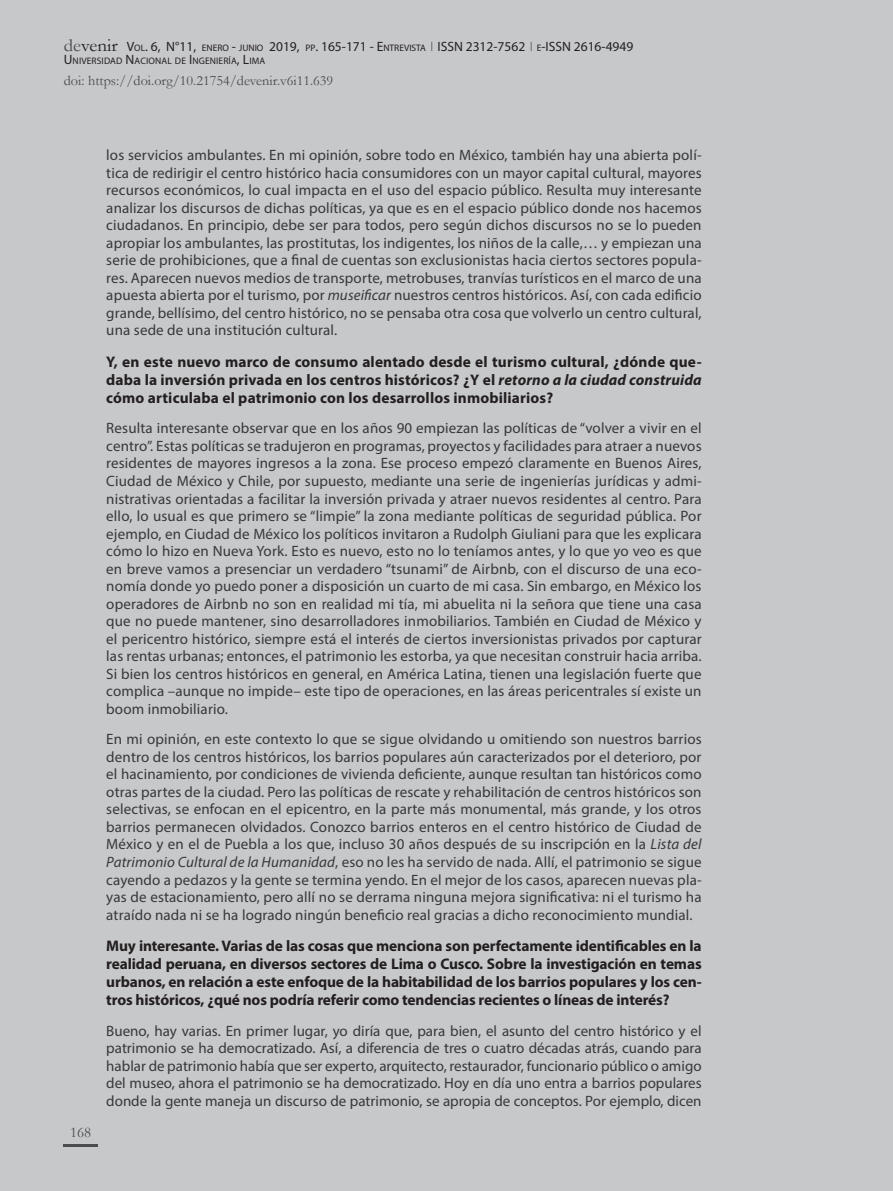
<style>
.page{position:relative;width:893px;height:1191px;background:#c7c8ca}
.page>*{position:absolute;margin:0;border:0;box-sizing:border-box;transform-origin:0 0}
.entrevista_pregunta{font:700 15.3px/18.3px "Myriad Pro";letter-spacing:-.005em;color:#231f20;text-align:justify}
.entrevista_respuesta{font:15px/17.5px "Myriad Pro";letter-spacing:.01em;color:#383839;text-align:justify}
.t1{font:15px "Garamond";color:#4b4c4d}
.t2{font:14.25px "Garamond";color:#4b4c4d}
.t3{font:13.5px "Myriad Pro";color:#231f20}
.t4{font:9.45px "Myriad Pro";letter-spacing:.015em;color:#231f20}
.s1{font-family:"Garamond";font-size:18px;color:#4b4c4d}
.s2{font-family:"Garamond";font-size:18px}
.s3{font-size:9.45px}
.s4{font-size:13.5px}
.s5{font-style:italic}
</style>
<div class="page">
<hr style="left:64px;top:1144px;width:34px;height:2px;background:#4b4c4d">
<p class="t3" style="left:64px;top:38px;width:381px"><span class="s1">de</span><span class="s2">venir</span> V<span class="s3">OL</span>. 6, N°11, <span class="s3">ENERO</span> - <span class="s3">JUNIO</span> 2019, <span class="s3">PP</span>. 165-171 - E<span class="s3">NTREVISTA</span> ISSN</p>
<p class="t3" style="left:466px;top:38px;width:87px">2312-7562 <span class="s3">E</span>-ISSN</p>
<p class="t3" style="left:574px;top:38px;width:61px">2616-4949</p>
<p class="t4" style="left:64px;top:55px;width:203px"><span class="s4">U</span>NIVERSIDAD <span class="s4">N</span>ACIONAL DE <span class="s4">I</span> NGENIERÍA<span class="s4">, L</span>IMA</p>
<p class="t2" style="left:64px;top:71px;width:271px">doi: https://doi.org/10.21754/devenir.v6i11.639</p>
<p class="t1" style="left:70px;top:1122px;width:23px">168</p>
<p class="entrevista_respuesta" style="left:106px;top:146px;width:597px">los servicios ambulantes. En mi opinión, sobre todo en México, también hay una abierta polí&shy;tica de redirigir el centro histórico hacia consumidores con un mayor capital cultural, mayores recursos económicos, lo cual impacta en el uso del espacio público. Resulta muy interesante analizar los discursos de dichas políticas, ya que es en el espacio público donde nos hacemos ciudadanos. En principio, debe ser para todos, pero según dichos discursos no se lo pueden apropiar los ambulantes, las prostitutas, los indigentes, los niños de la calle,… y empiezan una serie de prohibiciones, que a final de cuentas son exclusionistas hacia ciertos sectores popula&shy;res. Aparecen nuevos medios de transporte, metrobuses, tranvías turísticos en el marco de una apuesta abierta por el turismo, por <span class="s5">museificar</span> nuestros centros históricos. Así, con cada edificio grande, bellísimo, del centro histórico, no se pensaba otra cosa que volverlo un centro cultural, una sede de una institución cultural.</p>
<p class="entrevista_pregunta" style="left:106px;top:352px;width:597px">Y, en este nuevo marco de consumo alentado desde el turismo cultural, ¿dónde que&shy;daba la inversión privada en los centros históricos? ¿Y el <span class="s5">retorno a la ciudad construida </span>cómo articulaba el patrimonio con los desarrollos inmobiliarios?</p>
<p class="entrevista_respuesta" style="left:106px;top:419px;width:597px">Resulta interesante observar que en los años 90 empiezan las políticas de “volver a vivir en el centro”. Estas políticas se tradujeron en programas, proyectos y facilidades para atraer a nuevos residentes de mayores ingresos a la zona. Ese proceso empezó claramente en Buenos Aires, Ciudad de México y Chile, por supuesto, mediante una serie de ingenierías jurídicas y admi&shy;nistrativas orientadas a facilitar la inversión privada y atraer nuevos residentes al centro. Para ello, lo usual es que primero se “limpie” la zona mediante políticas de seguridad pública. Por ejemplo, en Ciudad de México los políticos invitaron a Rudolph Giuliani para que les explicara cómo lo hizo en Nueva York. Esto es nuevo, esto no lo teníamos antes, y lo que yo veo es que en breve vamos a presenciar un verdadero “tsunami” de Airbnb, con el discurso de una eco&shy;nomía donde yo puedo poner a disposición un cuarto de mi casa. Sin embargo, en México los operadores de Airbnb no son en realidad mi tía, mi abuelita ni la señora que tiene una casa que no puede mantener, sino desarrolladores inmobiliarios. También en Ciudad de México y el pericentro histórico, siempre está el interés de ciertos inversionistas privados por capturar las rentas urbanas; entonces, el patrimonio les estorba, ya que necesitan construir hacia arriba.<br>Si bien los centros históricos en general, en América Latina, tienen una legislación fuerte que complica –aunque no impide– este tipo de operaciones, en las áreas pericentrales sí existe un boom inmobiliario.</p>
<p class="entrevista_respuesta" style="left:106px;top:730px;width:597px">En mi opinión, en este contexto lo que se sigue olvidando u omitiendo son nuestros barrios dentro de los centros históricos, los barrios populares aún caracterizados por el deterioro, por el hacinamiento, por condiciones de vivienda deficiente, aunque resultan tan históricos como otras partes de la ciudad. Pero las políticas de rescate y rehabilitación de centros históricos son selectivas, se enfocan en el epicentro, en la parte más monumental, más grande, y los otros barrios permanecen olvidados. Conozco barrios enteros en el centro histórico de Ciudad de México y en el de Puebla a los que, incluso 30 años después de su inscripción en la <span class="s5">Lista del Patrimonio Cultural de la Humanidad</span>, eso no les ha servido de nada. Allí, el patrimonio se sigue cayendo a pedazos y la gente se termina yendo. En el mejor de los casos, aparecen nuevas pla&shy;yas de estacionamiento, pero allí no se derrama ninguna mejora significativa: ni el turismo ha atraído nada ni se ha logrado ningún beneficio real gracias a dicho reconocimiento mundial.</p>
<p class="entrevista_pregunta" style="left:106px;top:935px;width:597px">Muy interesante. Varias de las cosas que menciona son perfectamente identificables en la realidad peruana, en diversos sectores de Lima o Cusco. Sobre la investigación en temas urbanos, en relación a este enfoque de la habitabilidad de los barrios populares y los cen&shy;tros históricos, ¿qué nos podría referir como tendencias recientes o líneas de interés?</p>
<p class="entrevista_respuesta" style="left:106px;top:1021px;width:597px">Bueno, hay varias. En primer lugar, yo diría que, para bien, el asunto del centro histórico y el patrimonio se ha democratizado. Así, a diferencia de tres o cuatro décadas atrás, cuando para hablar de patrimonio había que ser experto, arquitecto, restaurador, funcionario público o amigo del museo, ahora el patrimonio se ha democratizado. Hoy en día uno entra a barrios populares donde la gente maneja un discurso de patrimonio, se apropia de conceptos. Por ejemplo, dicen</p>
</div>
